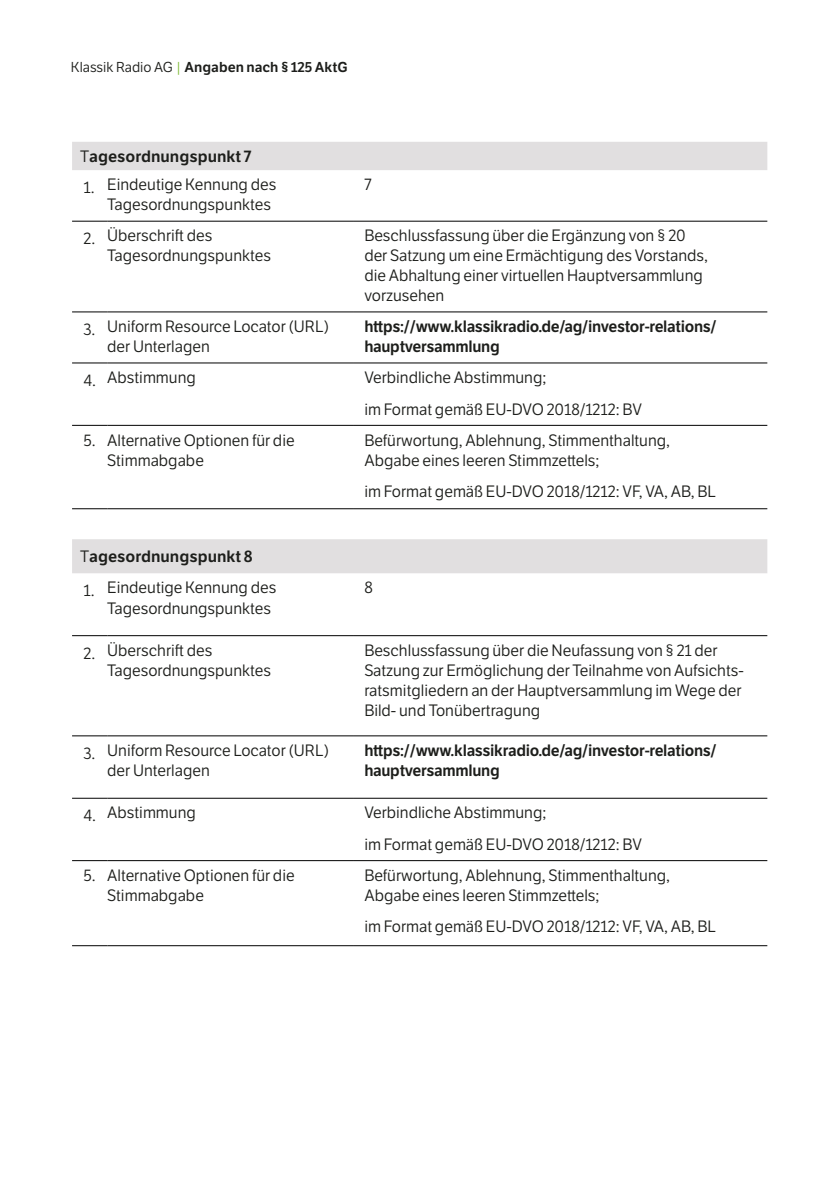
<style>
.page{position:relative;width:840px;height:1191px;background:#fff}
.page>*{position:absolute;margin:0;border:0;box-sizing:border-box;transform-origin:0 0}
.t1{font:16px/20px "LFT Etica";color:#1d1e1b}
.t2{font:600 16px/20px "LFT Etica";letter-spacing:-.02em;color:#1d1e1b}
.t3{font:600 16px "LFT Etica";color:#1d1e1b}
.t4{font:600 14px "LFT Etica";color:#1d1e1b}
.s1{font-weight:400}
.s2{font-weight:400;color:#7dba33}
</style>
<div class="page">
<svg style="left:72px;top:142px;width:694px;height:431px"></svg>
<hr style="left:72px;top:221px;width:35px;height:1px;background:#000">
<hr style="left:107px;top:221px;width:246px;height:1px;background:#000">
<hr style="left:353px;top:221px;width:413px;height:1px;background:#000">
<hr style="left:72px;top:311px;width:35px;height:1px;background:#000">
<hr style="left:107px;top:311px;width:246px;height:1px;background:#000">
<hr style="left:353px;top:311px;width:413px;height:1px;background:#000">
<hr style="left:72px;top:362px;width:35px;height:1px;background:#000">
<hr style="left:107px;top:362px;width:246px;height:1px;background:#000">
<hr style="left:353px;top:362px;width:413px;height:1px;background:#000">
<hr style="left:72px;top:425px;width:35px;height:1px;background:#000">
<hr style="left:107px;top:425px;width:246px;height:1px;background:#000">
<hr style="left:353px;top:425px;width:413px;height:1px;background:#000">
<hr style="left:72px;top:508px;width:35px;height:1px;background:#000">
<hr style="left:107px;top:508px;width:246px;height:1px;background:#000">
<hr style="left:353px;top:508px;width:413px;height:1px;background:#000">
<hr style="left:72px;top:635px;width:35px;height:1px;background:#000">
<hr style="left:107px;top:635px;width:246px;height:1px;background:#000">
<hr style="left:353px;top:635px;width:413px;height:1px;background:#000">
<hr style="left:72px;top:735px;width:35px;height:1px;background:#000">
<hr style="left:107px;top:735px;width:246px;height:1px;background:#000">
<hr style="left:353px;top:735px;width:413px;height:1px;background:#000">
<hr style="left:72px;top:798px;width:35px;height:1px;background:#000">
<hr style="left:107px;top:798px;width:246px;height:1px;background:#000">
<hr style="left:353px;top:798px;width:413px;height:1px;background:#000">
<hr style="left:72px;top:860px;width:35px;height:1px;background:#000">
<hr style="left:107px;top:860px;width:246px;height:1px;background:#000">
<hr style="left:353px;top:860px;width:413px;height:1px;background:#000">
<hr style="left:72px;top:945px;width:35px;height:1px;background:#000">
<hr style="left:107px;top:945px;width:246px;height:1px;background:#000">
<hr style="left:353px;top:945px;width:413px;height:1px;background:#000">
<p class="t4" style="left:71px;top:58px;width:278px"><span class="s1">Klassik Radio AG</span> <span class="s2">|</span> Angaben nach § 125 AktG</p>
<p class="t3" style="left:80px;top:146px;width:173px"><span class="s1">T</span>agesordnungspunkt 7</p>
<p class="t1" style="left:107px;top:175px;width:170px;text-indent:-24px">1. Eindeutige Kennung des<br>Tagesordnungspunktes</p>
<p class="t1" style="left:364px;top:175px;width:9px">7</p>
<p class="t1" style="left:107px;top:226px;width:165px;text-indent:-24px">2. Überschrift des<br>Tagesordnungspunktes</p>
<p class="t1" style="left:364px;top:226px;width:345px">Beschlussfassung über die Ergänzung von § 20 der Satzung um eine Ermächtigung des Vorstands, die Abhaltung einer virtuellen Hauptversammlung vorzusehen</p>
<p class="t1" style="left:107px;top:317px;width:223px;text-indent:-24px">3. Uniform Resource Locator (URL) der Unterlagen</p>
<p class="t2" style="left:364px;top:317px;width:354px">https://www.klassikradio.de/ag/investor-relations/ hauptversammlung</p>
<p class="t1" style="left:83px;top:368px;width:114px">4. Abstimmung</p>
<p class="t1" style="left:364px;top:362px;width:279px;line-height:31.4px">Verbindliche Abstimmung;<br>im Format gemäß EU-DVO 2018/1212: BV</p>
<p class="t1" style="left:107px;top:430px;width:189px;text-indent:-24px">5. Alternative Optionen für die<br>Stimmabgabe</p>
<p class="t1" style="left:364px;top:430px;width:307px">Befürwortung, Ablehnung, Stimmenthaltung,<br>Abgabe eines leeren Stimmzettels;</p>
<p class="t1" style="left:364px;top:482px;width:353px">im Format gemäß EU-DVO 2018/1212: VF, VA, AB, BL</p>
<p class="t3" style="left:80px;top:547px;width:174px"><span class="s1">T</span>agesordnungspunkt 8</p>
<p class="t1" style="left:107px;top:578px;width:170px;text-indent:-24px">1. Eindeutige Kennung des<br>Tagesordnungspunktes</p>
<p class="t1" style="left:364px;top:578px;width:10px">8</p>
<p class="t1" style="left:107px;top:640px;width:165px;text-indent:-24px">2. Überschrift des<br>Tagesordnungspunktes</p>
<p class="t1" style="left:364px;top:640px;width:381px">Beschlussfassung über die Neufassung von § 21 der Satzung zur Ermöglichung der Teilnahme von Aufsichts&shy;ratsmitgliedern an der Hauptversammlung im Wege der Bild- und Tonübertragung</p>
<p class="t1" style="left:107px;top:741px;width:223px;text-indent:-24px">3. Uniform Resource Locator (URL) der Unterlagen</p>
<p class="t2" style="left:364px;top:740px;width:354px">https://www.klassikradio.de/ag/investor-relations/ hauptversammlung</p>
<p class="t1" style="left:83px;top:803px;width:114px">4. Abstimmung</p>
<p class="t1" style="left:364px;top:797px;width:279px;line-height:31.4px">Verbindliche Abstimmung;<br>im Format gemäß EU-DVO 2018/1212: BV</p>
<p class="t1" style="left:107px;top:865px;width:189px;text-indent:-24px">5. Alternative Optionen für die<br>Stimmabgabe</p>
<p class="t1" style="left:364px;top:865px;width:307px">Befürwortung, Ablehnung, Stimmenthaltung,<br>Abgabe eines leeren Stimmzettels;</p>
<p class="t1" style="left:364px;top:917px;width:353px">im Format gemäß EU-DVO 2018/1212: VF, VA, AB, BL</p>
</div>
